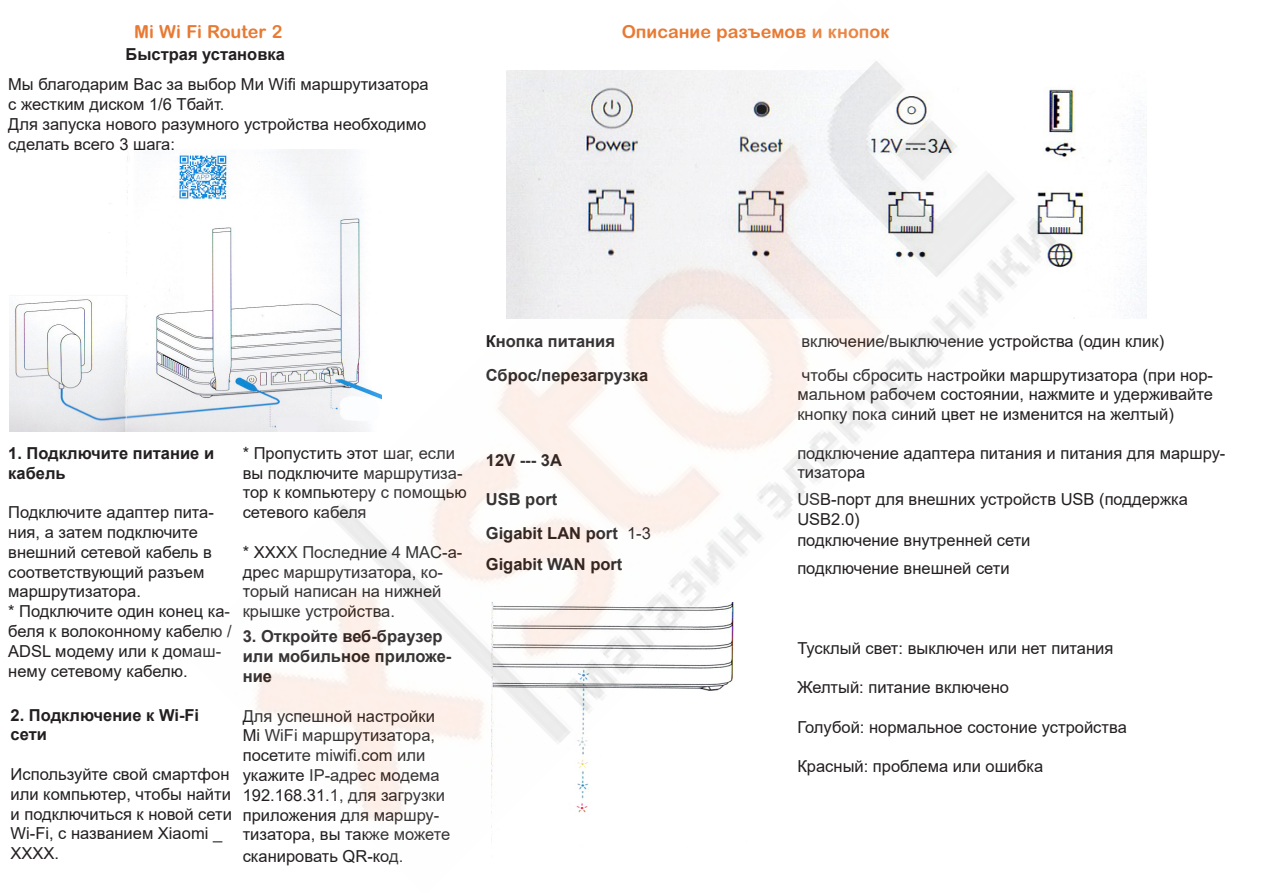
<style>
.page{position:relative;width:1263px;height:893px;background:#fff}
.page>*{position:absolute;margin:0;border:0;box-sizing:border-box;transform-origin:0 0}
.t1{font:700 18px "Arial Rounded MT Pro Cyr";color:#e87a33}
.t2{font:16.5px/19.8px "Arial";color:#231f20}
.t3{font:700 16.5px/19.8px "Arial";color:#231f20}
.s1{font-weight:400}
</style>
<div class="page">
<img style="left:10px;top:153px;width:175px;height:278px">
<img style="left:185px;top:61px;width:893px;height:783px">
<p class="t1" style="left:134px;top:21px;width:150px">Mi Wi Fi Router 2</p>
<p class="t1" style="left:622px;top:21px;width:269px">Описание разъемов и кнопок</p>
<p class="t3" style="left:126px;top:45px;width:161px">Быстрая установка</p>
<p class="t2" style="left:8px;top:74px;width:422px">Мы благодарим Вас за выбор Ми Wifi маршрутизатора с жестким диском 1/6 Тбайт.</p>
<p class="t2" style="left:8px;top:114px;width:419px">Для запуска нового разумного устройства необходимо сделать всего 3 шага:</p>
<p class="t3" style="left:8px;top:443px;width:207px">1. Подключите питание и кабель</p>
<p class="t2" style="left:8px;top:502px;width:207px">Подключите адаптер пита&shy;ния, а затем подключите внешний сетевой кабель в соответствующий разъем маршрутизатора.</p>
<p class="t2" style="left:8px;top:601px;width:225px">* Подключите один конец ка&shy;беля к волоконному кабелю /<br>ADSL модему или к домаш&shy;нему сетевому кабелю.</p>
<p class="t3" style="left:11px;top:705px;width:190px">2. Подключение к Wi-Fi сети</p>
<p class="t2" style="left:11px;top:764px;width:223px">Используйте свой смартфон или компьютер, чтобы найти и подключиться к новой сети<br>Wi-Fi, с названием Xiaomi _<br>XXXX.</p>
<p class="t2" style="left:243px;top:443px;width:225px">* Пропустить этот шаг, если вы подключите маршрутиза&shy;тор к компьютеру с помощью сетевого кабеля</p>
<p class="t2" style="left:243px;top:542px;width:221px">* ХХХХ Последние 4 MAC-а&shy;дрес маршрутизатора, ко&shy;торый написан на нижней крышке устройства.</p>
<p class="t3" style="left:243px;top:627px;width:210px">3. Откройте веб-браузер или мобильное приложе&shy;ние</p>
<p class="t2" style="left:243px;top:706px;width:209px">Для успешной настройки<br>Мi WiFi маршрутизатора, посетите miwifi.com или укажите IP-адрес модема<br>192.168.31.1, для загрузки приложения для маршру&shy;тизатора, вы также можете</p>
<p class="t2" style="left:243px;top:846px;width:162px">сканировать QR-код.</p>
<p class="t3" style="left:486px;top:331px;width:131px">Кнопка питания</p>
<p class="t2" style="left:801px;top:331px;width:364px">включение/выключение устройства (один клик)</p>
<p class="t3" style="left:486px;top:365px;width:164px">Сброс/перезагрузка</p>
<p class="t2" style="left:797px;top:365px;width:417px;text-align:justify">чтобы сбросить настройки маршрутизатора (при нор&shy;мальном рабочем состоянии, нажмите и удерживайте кнопку пока синий цвет не изменится на желтый)</p>
<p class="t3" style="left:486px;top:450px;width:78px">12V --- 3A</p>
<p class="t2" style="left:797px;top:443px;width:430px">подключение адаптера питания и питания для маршру&shy;тизатора</p>
<p class="t3" style="left:486px;top:490px;width:73px">USB port</p>
<p class="t2" style="left:797px;top:489px;width:392px">USB-порт для внешних устройств USB (поддержка<br>USB2.0)</p>
<p class="t3" style="left:486px;top:523px;width:166px">Gigabit LAN port <span class="s1">1-3</span></p>
<p class="t2" style="left:797px;top:530px;width:235px">подключение внутренней сети</p>
<p class="t3" style="left:486px;top:555px;width:138px">Gigabit WAN port</p>
<p class="t2" style="left:797px;top:558px;width:214px">подключение внешней сети</p>
<p class="t2" style="left:797px;top:638px;width:317px">Тусклый свет: выключен или нет питания</p>
<p class="t2" style="left:797px;top:677px;width:213px">Желтый: питание включено</p>
<p class="t2" style="left:797px;top:717px;width:331px">Голубой: нормальное состоние устройства</p>
<p class="t2" style="left:797px;top:757px;width:247px">Красный: проблема или ошибка</p>
</div>
